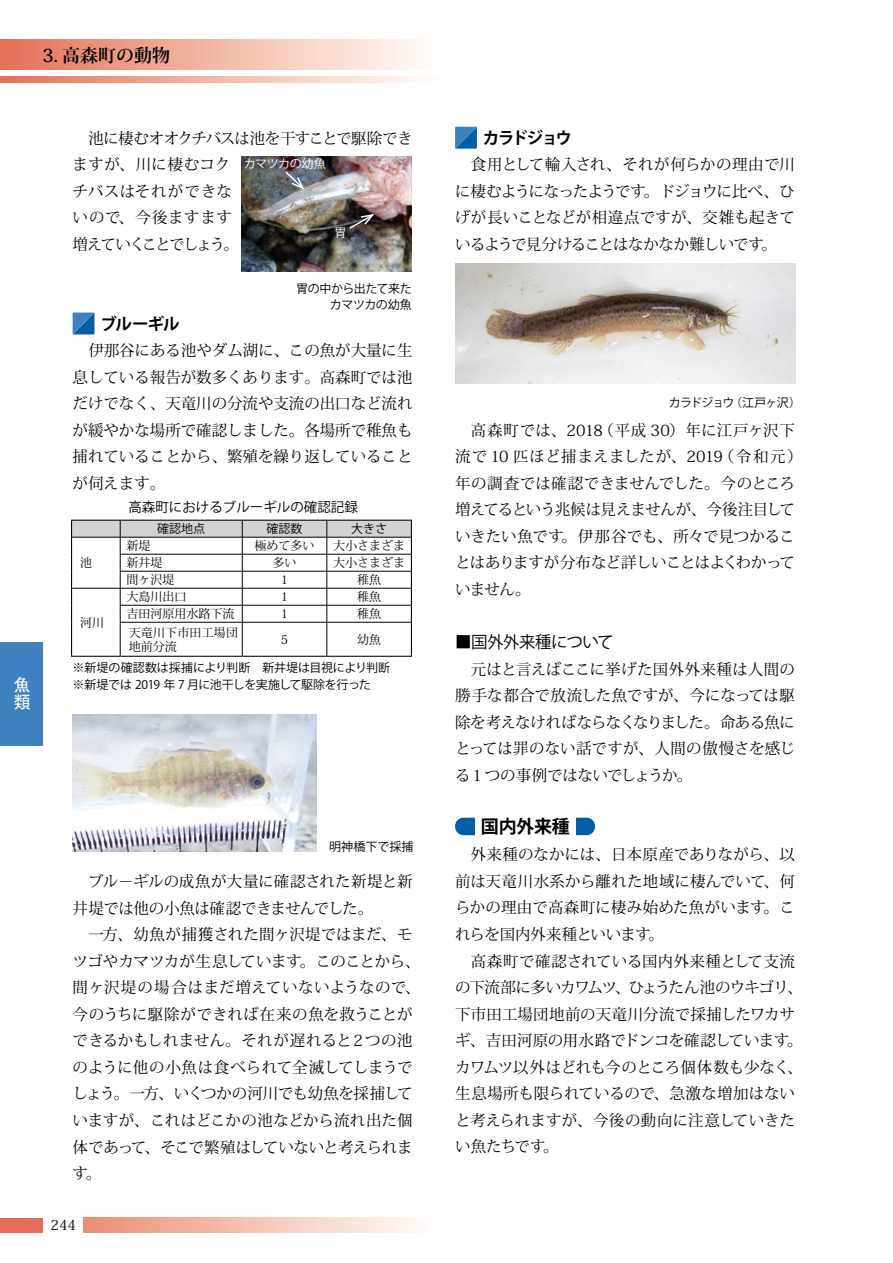
<style>
.page{position:relative;width:893px;height:1263px;background:#fff}
.page>*{position:absolute;margin:0;border:0;box-sizing:border-box;transform-origin:0 0}
.t1{font:700 18px "Koz Min Pr 6 N";color:#000}
.t2{font:700 18px "Koz Go Pro";letter-spacing:-.015em;color:#000}
.t3{font:17.25px/17.2px "MS Gothic";color:#fff}
.t4{font:700 16.5px "Koz Go Pro";letter-spacing:-.075em;color:#000}
.t5{font:16.5px "Koz Go Pro";letter-spacing:-.04em;color:#000}
.t6{font:15.45px/26.5px "Koz Min Pr 6 N";letter-spacing:-.005em;color:#000}
.t7{font:13.8px "Koz Min Pr 6 N";color:#000}
.t8{font:13.5px "Koz Go Pr 6 N";color:#000}
.t9{font:12px/17.2px "Koz Go Pr 6 N";letter-spacing:-.025em;color:#000}
.t10{font:12px/13.5px "Koz Min Pr 6 N";color:#000}
.t11{font:12px "Koz Go Pr 6 N";letter-spacing:-.07em;color:#000}
.t12{font:12px "Koz Go Pr 6 N";letter-spacing:-.035em;color:#fff}
.t13{font:12px "Koz Go Pr 6 N";letter-spacing:.01em;color:#000}
</style>
<div class="page">
<hr style="left:71px;top:622px;width:1px;height:34px;background:#000">
<hr style="left:411px;top:622px;width:1px;height:34px;background:#000">
<hr style="left:71px;top:656px;width:49px;height:1px;background:#000">
<hr style="left:120px;top:656px;width:122px;height:1px;background:#000">
<hr style="left:242px;top:656px;width:85px;height:1px;background:#000">
<hr style="left:327px;top:656px;width:85px;height:1px;background:#000">
<svg style="left:71px;top:520px;width:341px;height:102px"></svg>
<hr style="left:120px;top:622px;width:122px;height:1px;background:#000">
<hr style="left:120px;top:622px;width:1px;height:34px;background:#000">
<hr style="left:242px;top:622px;width:85px;height:1px;background:#000">
<hr style="left:242px;top:622px;width:1px;height:34px;background:#000">
<hr style="left:327px;top:622px;width:84px;height:1px;background:#000">
<hr style="left:327px;top:622px;width:1px;height:34px;background:#000">
<img style="left:73px;top:714px;width:243px;height:138px">
<img style="left:455px;top:263px;width:340px;height:120px">
<svg style="left:0;top:77px;width:418px;height:6px;background:#f2b5a4"></svg>
<div style="left:0;top:1218px;width:42px;height:14px;background:#e56c56"></div>
<svg style="left:84px;top:1218px;width:332px;height:14px;background:#f4c3b3"></svg>
<div style="left:0;top:40px;width:448px;height:30px;background:linear-gradient(to right,#e67356,#fffffe)"></div>
<div style="left:0;top:643px;width:43px;height:103px;background:#3d82be"></div>
<svg style="left:73px;top:313px;width:21px;height:21px"></svg>
<svg style="left:455px;top:127px;width:22px;height:22px"></svg>
<img style="left:242px;top:157px;width:170px;height:114px">
<svg style="left:284px;top:170px;width:22px;height:21px"></svg>
<svg style="left:348px;top:213px;width:28px;height:17px"></svg>
<div style="left:455px;top:818px;width:140px;height:17px;background:#005fa7;border-radius:9px"></div>
<div style="left:475px;top:817px;width:18px;height:18px;background:#fff"></div>
<div style="left:557px;top:817px;width:18px;height:18px;background:#fff"></div>
<div style="left:481px;top:817px;width:90px;height:18px;background:#fff"></div>
<p class="t1" style="left:43px;top:45px;width:129px">3. 高森町の動物</p>
<p class="t3" style="left:13px;top:676px;width:18px">魚類</p>
<p class="t6" style="left:73px;top:125px;width:341px;text-indent:16px">池に棲むオオクチバスは池を干すことで駆除できますが、川に棲むコク<br>チバスはそれができな<br>いので、今後ますます<br>増えていくことでしょう。</p>
<p class="t12" style="left:244px;top:157px;width:83px">カマツカの幼魚</p>
<p class="t12" style="left:334px;top:226px;width:13px">胃</p>
<p class="t4" style="left:100px;top:313px;width:81px">ブルーギル</p>
<p class="t9" style="left:296px;top:280px;width:117px;line-height:16.5px;text-align:right">胃の中から出たて来たカマツカの幼魚</p>
<p class="t6" style="left:73px;top:337px;width:341px;text-align:justify;text-indent:16px">伊那谷にある池やダム湖に、この魚が大量に生息している報告が数多くあります。高森町では池だけでなく、天竜川の分流や支流の出口など流れが緩やかな場所で確認しました。各場所で稚魚も捕れていることから、繁殖を繰り返していることが伺えます。</p>
<p class="t8" style="left:128px;top:499px;width:231px">高森町におけるブルーギルの確認記録</p>
<p class="t10" style="left:80px;top:556px;width:13px">池</p>
<p class="t10" style="left:80px;top:616px;width:25px">河川</p>
<p class="t9" style="left:157px;top:520px;width:49px">確認地点</p>
<p class="t9" style="left:267px;top:520px;width:37px">確認数</p>
<p class="t9" style="left:351px;top:520px;width:37px">大きさ</p>
<p class="t10" style="left:127px;top:539px;width:25px">新堤</p>
<p class="t10" style="left:255px;top:539px;width:61px">極めて多い</p>
<p class="t10" style="left:333px;top:539px;width:74px">大小さまざま</p>
<p class="t10" style="left:127px;top:556px;width:37px">新井堤</p>
<p class="t10" style="left:273px;top:556px;width:25px">多い</p>
<p class="t10" style="left:333px;top:556px;width:73px">大小さまざま</p>
<p class="t10" style="left:127px;top:573px;width:49px">間ヶ沢堤</p>
<p class="t10" style="left:281px;top:573px;width:9px">1</p>
<p class="t10" style="left:357px;top:573px;width:25px">稚魚</p>
<p class="t10" style="left:127px;top:590px;width:61px">大島川出口</p>
<p class="t10" style="left:281px;top:590px;width:9px">1</p>
<p class="t10" style="left:357px;top:590px;width:25px">稚魚</p>
<p class="t10" style="left:127px;top:607px;width:109px">吉田河原用水路下流</p>
<p class="t10" style="left:281px;top:607px;width:9px">1</p>
<p class="t10" style="left:357px;top:607px;width:25px">稚魚</p>
<p class="t10" style="left:129px;top:626px;width:111px">天竜川下市田工場団地前分流</p>
<p class="t10" style="left:281px;top:633px;width:9px">5</p>
<p class="t10" style="left:357px;top:633px;width:25px">幼魚</p>
<p class="t9" style="left:73px;top:659px;width:319px">※新堤の確認数は採捕により判断　新井堤は目視により判断※新堤では 2019 年 7 月に池干しを実施して駆除を行った</p>
<p class="t13" style="left:329px;top:839px;width:86px">明神橋下で採捕</p>
<p class="t6" style="left:73px;top:868px;width:341px;text-indent:16px">ブル－ギルの成魚が大量に確認された新堤と新井堤では他の小魚は確認できませんでした。</p>
<p class="t6" style="left:73px;top:921px;width:349px;text-indent:16px">一方、幼魚が捕獲された間ヶ沢堤ではまだ、モツゴやカマツカが生息しています。このことから、間ヶ沢堤の場合はまだ増えていないようなので、今のうちに駆除ができれば在来の魚を救うことができるかもしれません。それが遅れると２つの池のように他の小魚は食べられて全滅してしまうでしょう。一方、いくつかの河川でも幼魚を採捕していますが、これはどこかの池などから流れ出た個体であって、そこで繁殖はしていないと考えられます。</p>
<p class="t7" style="left:51px;top:1217px;width:27px">244</p>
<p class="t4" style="left:483px;top:127px;width:91px">カラドジョウ</p>
<p class="t6" style="left:455px;top:151px;width:341px;text-align:justify;text-indent:16px">食用として輸入され、それが何らかの理由で川に棲むようになったようです。ドジョウに比べ、ひげが長いことなどが相違点ですが、交雑も起きているようで見分けることはなかなか難しいです。</p>
<p class="t11" style="left:669px;top:396px;width:134px">カラドジョウ（江戸ヶ沢）</p>
<p class="t6" style="left:455px;top:417px;width:349px;text-indent:16px">高森町では、2018（平成 30）年に江戸ヶ沢下流で 10 匹ほど捕まえましたが、2019（令和元）年の調査では確認できませんでした。今のところ増えてるという兆候は見えませんが、今後注目していきたい魚です。伊那谷でも、所々で見つかることはありますが分布など詳しいことはよくわかっていません。</p>
<p class="t5" style="left:455px;top:632px;width:160px">■国外外来種について</p>
<p class="t6" style="left:455px;top:656px;width:341px;text-align:justify;text-indent:16px">元はと言えばここに挙げた国外外来種は人間の勝手な都合で放流した魚ですが、今になっては駆除を考えなければならなくなりました。命ある魚にとっては罪のない話ですが、人間の傲慢さを感じる1 つの事例ではないでしょうか。</p>
<p class="t2" style="left:481px;top:815px;width:91px">国内外来種</p>
<p class="t6" style="left:455px;top:842px;width:341px;text-align:justify;text-indent:16px">外来種のなかには、日本原産でありながら、以前は天竜川水系から離れた地域に棲んでいて、何らかの理由で高森町に棲み始めた魚がいます。これらを国内外来種といいます。</p>
<p class="t6" style="left:455px;top:948px;width:349px;text-indent:16px">高森町で確認されている国内外来種として支流の下流部に多いカワムツ、ひょうたん池のウキゴリ、下市田工場団地前の天竜川分流で採捕したワカサギ、吉田河原の用水路でドンコを確認しています。カワムツ以外はどれも今のところ個体数も少なく、生息場所も限られているので、急激な増加はないと考えられますが、今後の動向に注意していきたい魚たちです。</p>
</div>
